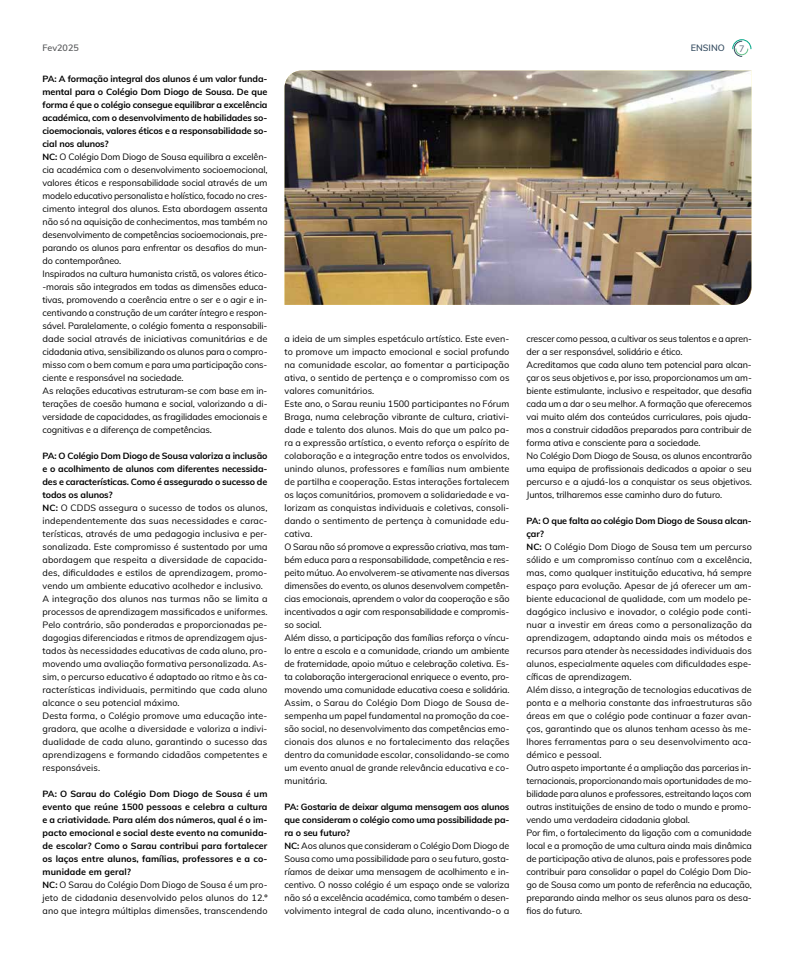
<style>
.page{position:relative;width:794px;height:964px;background:#fff}
.page>*{position:absolute;margin:0;border:0;box-sizing:border-box;transform-origin:0 0}
.t1{font:9px/13px "Muli";letter-spacing:-.005em;color:#000}
.t2{font:700 9px/13px "Muli";letter-spacing:.01em;color:#000}
.t3{font:600 9px "Muli";color:#58595b}
.t4{font:600 9px "Muli";color:#384f63}
.t5{font:9px "Muli";color:#586578}
.s1{font-weight:700}
.s2{font-weight:400}
</style>
<div class="page">
<svg style="left:732px;top:39px;width:20px;height:18px"></svg>
<img style="left:284px;top:71px;width:467px;height:234px">
<p class="t3" style="left:43px;top:41px;width:38px">Fev2025</p>
<p class="t4" style="left:691px;top:41px;width:35px">ENSINO</p>
<p class="t5" style="left:739px;top:42px;width:7px">7</p>
<p class="t1" style="left:43px;top:71px;width:226px"><span class="s1">PA: A formação integral dos alunos é um valor funda&shy;mental para o Colégio Dom Diogo de Sousa. De que forma é que o colégio consegue equilibrar a excelência académica, com o desenvolvimento de habilidades so&shy;cioemocionais, valores éticos e a responsabilidade so&shy;cial nos alunos?<br>NC:</span> O Colégio Dom Diogo de Sousa equilibra a excelên&shy;cia académica com o desenvolvimento socioemocional, valores éticos e responsabilidade social através de um modelo educativo personalista e holístico, focado no cres&shy;cimento integral dos alunos. Esta abordagem assenta não só na aquisição de conhecimentos, mas também no desenvolvimento de competências socioemocionais, pre&shy;parando os alunos para enfrentar os desafios do mun&shy;do contemporâneo.<br>Inspirados na cultura humanista cristã, os valores ético--morais são integrados em todas as dimensões educa&shy;tivas, promovendo a coerência entre o ser e o agir e in&shy;centivando a construção de um caráter íntegro e respon&shy;sável. Paralelamente, o colégio fomenta a responsabili&shy;dade social através de iniciativas comunitárias e de cidadania ativa, sensibilizando os alunos para o compro&shy;misso com o bem comum e para uma participação cons&shy;ciente e responsável na sociedade.<br>As relações educativas estruturam-se com base em in&shy;terações de coesão humana e social, valorizando a di&shy;versidade de capacidades, as fragilidades emocionais e cognitivas e a diferença de competências.</p>
<p class="t1" style="left:43px;top:448px;width:226px"><span class="s1">PA: O Colégio Dom Diogo de Sousa valoriza a inclusão e o acolhimento de alunos com diferentes necessida&shy;des e características. Como é assegurado o sucesso de todos os alunos?<br>NC:</span> O CDDS assegura o sucesso de todos os alunos, independentemente das suas necessidades e carac&shy;terísticas, através de uma pedagogia inclusiva e per&shy;sonalizada. Este compromisso é sustentado por uma abordagem que respeita a diversidade de capacida&shy;des, dificuldades e estilos de aprendizagem, promo&shy;vendo um ambiente educativo acolhedor e inclusivo.<br>A integração dos alunos nas turmas não se limita a processos de aprendizagem massificados e uniformes.<br>Pelo contrário, são ponderadas e proporcionadas pe&shy;dagogias diferenciadas e ritmos de aprendizagem ajus&shy;tados às necessidades educativas de cada aluno, pro&shy;movendo uma avaliação formativa personalizada. As&shy;sim, o percurso educativo é adaptado ao ritmo e às ca&shy;racterísticas individuais, permitindo que cada aluno alcance o seu potencial máximo.<br>Desta forma, o Colégio promove uma educação inte&shy;gradora, que acolhe a diversidade e valoriza a indivi&shy;dualidade de cada aluno, garantindo o sucesso das aprendizagens e formando cidadãos competentes e responsáveis.</p>
<p class="t2" style="left:43px;top:786px;width:226px">PA: O Sarau do Colégio Dom Diogo de Sousa é um evento que reúne 1500 pessoas e celebra a cultura e a criatividade. Para além dos números, qual é o im&shy;pacto emocional e social deste evento na comunida&shy;de escolar? Como o Sarau contribui para fortalecer os laços entre alunos, famílias, professores e a co&shy;munidade em geral?<br>NC: <span class="s2">O Sarau do Colégio Dom Diogo de Sousa é um pro&shy;jeto de cidadania desenvolvido pelos alunos do 12.º ano que integra múltiplas dimensões, transcendendo</span></p>
<p class="t1" style="left:284px;top:331px;width:227px">a ideia de um simples espetáculo artístico. Este even&shy;to promove um impacto emocional e social profundo na comunidade escolar, ao fomentar a participação ativa, o sentido de pertença e o compromisso com os valores comunitários.<br>Este ano, o Sarau reuniu 1500 participantes no Fórum Braga, numa celebração vibrante de cultura, criativi&shy;dade e talento dos alunos. Mais do que um palco pa&shy;ra a expressão artística, o evento reforça o espírito de colaboração e a integração entre todos os envolvidos, unindo alunos, professores e famílias num ambiente de partilha e cooperação. Estas interações fortalecem os laços comunitários, promovem a solidariedade e va&shy;lorizam as conquistas individuais e coletivas, consoli&shy;dando o sentimento de pertença à comunidade edu&shy;cativa.<br>O Sarau não só promove a expressão criativa, mas tam&shy;bém educa para a responsabilidade, competência e res&shy;peito mútuo. Ao envolverem-se ativamente nas diversas dimensões do evento, os alunos desenvolvem competên&shy;cias emocionais, aprendem o valor da cooperação e são incentivados a agir com responsabilidade e compromis&shy;so social.<br>Além disso, a participação das famílias reforça o víncu&shy;lo entre a escola e a comunidade, criando um ambiente de fraternidade, apoio mútuo e celebração coletiva. Es&shy;ta colaboração intergeracional enriquece o evento, pro&shy;movendo uma comunidade educativa coesa e solidária.<br>Assim, o Sarau do Colégio Dom Diogo de Sousa de&shy;sempenha um papel fundamental na promoção da coe&shy;são social, no desenvolvimento das competências emo&shy;cionais dos alunos e no fortalecimento das relações dentro da comunidade escolar, consolidando-se como um evento anual de grande relevância educativa e co&shy;munitária.</p>
<p class="t1" style="left:284px;top:799px;width:226px"><span class="s1">PA: Gostaria de deixar alguma mensagem aos alunos que consideram o colégio como uma possibilidade pa&shy;ra o seu futuro?<br>NC:</span> Aos alunos que consideram o Colégio Dom Diogo de Sousa como uma possibilidade para o seu futuro, gosta&shy;ríamos de deixar uma mensagem de acolhimento e in&shy;centivo. O nosso colégio é um espaço onde se valoriza não só a excelência académica, como também o desen&shy;volvimento integral de cada aluno, incentivando-o a</p>
<p class="t1" style="left:526px;top:331px;width:227px">crescer como pessoa, a cultivar os seus talentos e a apren&shy;der a ser responsável, solidário e ético.<br>Acreditamos que cada aluno tem potencial para alcan&shy;çar os seus objetivos e, por isso, proporcionamos um am&shy;biente estimulante, inclusivo e respeitador, que desafia cada um a dar o seu melhor. A formação que oferecemos vai muito além dos conteúdos curriculares, pois ajuda&shy;mos a construir cidadãos preparados para contribuir de forma ativa e consciente para a sociedade.<br>No Colégio Dom Diogo de Sousa, os alunos encontrarão uma equipa de profissionais dedicados a apoiar o seu percurso e a ajudá-los a conquistar os seus objetivos.<br>Juntos, trilharemos esse caminho duro do futuro.</p>
<p class="t1" style="left:526px;top:513px;width:227px"><span class="s1">PA: O que falta ao colégio Dom Diogo de Sousa alcan&shy;çar?<br>NC:</span> O Colégio Dom Diogo de Sousa tem um percurso sólido e um compromisso contínuo com a excelência, mas, como qualquer instituição educativa, há sempre espaço para evolução. Apesar de já oferecer um am&shy;biente educacional de qualidade, com um modelo pe&shy;dagógico inclusivo e inovador, o colégio pode conti&shy;nuar a investir em áreas como a personalização da aprendizagem, adaptando ainda mais os métodos e recursos para atender às necessidades individuais dos alunos, especialmente aqueles com dificuldades espe&shy;cíficas de aprendizagem.<br>Além disso, a integração de tecnologias educativas de ponta e a melhoria constante das infraestruturas são áreas em que o colégio pode continuar a fazer avan&shy;ços, garantindo que os alunos tenham acesso às me&shy;lhores ferramentas para o seu desenvolvimento aca&shy;démico e pessoal.<br>Outro aspeto importante é a ampliação das parcerias in&shy;ternacionais, proporcionando mais oportunidades de mo&shy;bilidade para alunos e professores, estreitando laços com outras instituições de ensino de todo o mundo e promo&shy;vendo uma verdadeira cidadania global.<br>Por fim, o fortalecimento da ligação com a comunidade local e a promoção de uma cultura ainda mais dinâmica de participação ativa de alunos, pais e professores pode contribuir para consolidar o papel do Colégio Dom Dio&shy;go de Sousa como um ponto de referência na educação, preparando ainda melhor os seus alunos para os desa&shy;fios do futuro.</p>
</div>
